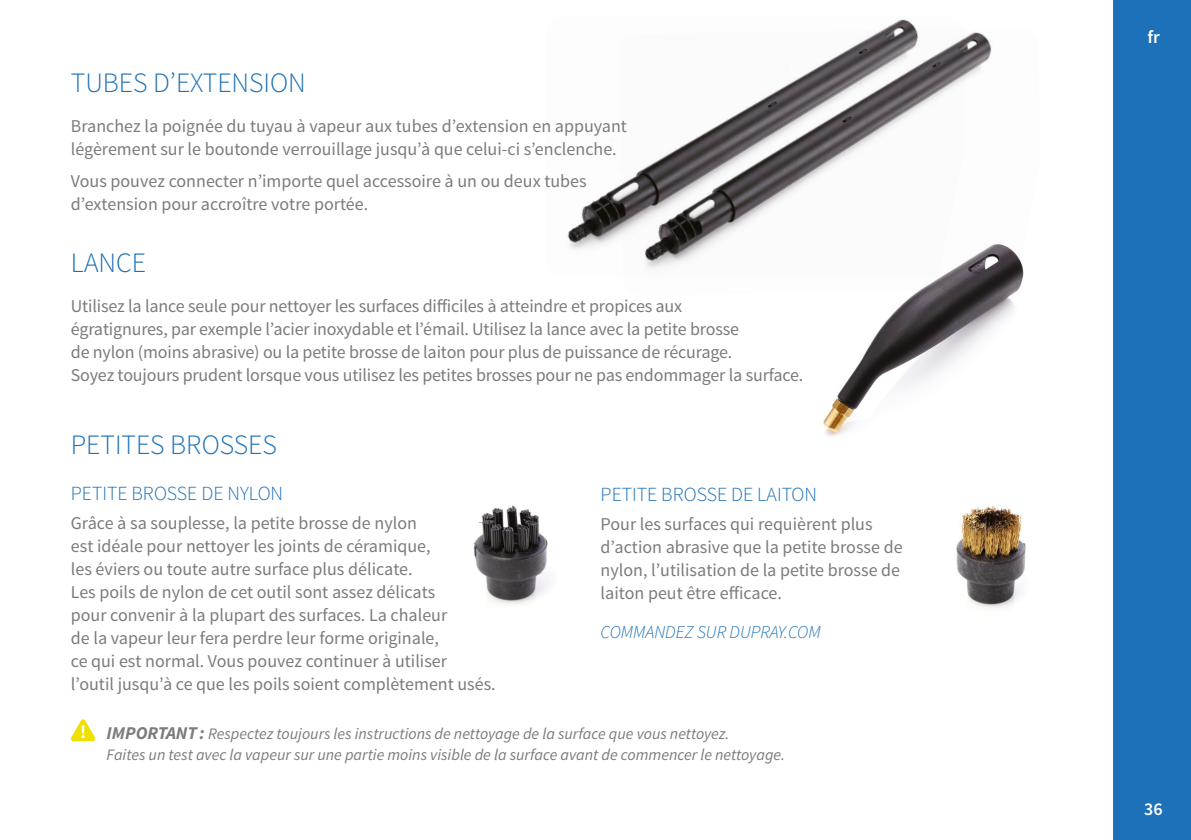
<style>
.page{position:relative;width:1191px;height:840px;background:#fff}
.page>*{position:absolute;margin:0;border:0;box-sizing:border-box;transform-origin:0 0}
.t1{font:300 28px "Source Sans Pro";color:#1d71b8}
.t2{font:300 20px "Source Sans Pro";color:#1d71b8}
.t3{font:18px/23px "Source Sans Pro";color:#7c7b7b}
.t4{font:italic 300 18px "Source Sans Pro";color:#1d71b8}
.t5{font:600 18px "Source Sans Pro";color:#fff}
.t6{font:italic 16px/21.2px "Source Sans Pro";color:#7c7b7b}
.s1{font-weight:700;font-size:18px}
</style>
<div class="page">
<img style="left:823px;top:297px;width:191px;height:139px">
<img style="left:473px;top:505px;width:77px;height:100px">
<div style="left:446px;top:493px;width:130px;height:130px;border:2px solid #fff;border-radius:13px"></div>
<img style="left:956px;top:505px;width:70px;height:103px">
<div style="left:938px;top:495px;width:97px;height:128px;border:2px solid #fff;border-radius:13px"></div>
<img style="left:567px;top:19px;width:347px;height:230px">
<div style="left:542px;top:12px;width:426px;height:269px;border:4px solid #fff;border-radius:20px"></div>
<svg style="left:617px;top:26px;width:407px;height:271px"></svg>
<svg style="left:71px;top:719px;width:24px;height:21px"></svg>
<div style="left:1113px;top:0;width:78px;height:839px;background:#1d71b8"></div>
<h1 class="t1" style="left:71px;top:65px;width:236px">TUBES D’EXTENSION</h1>
<p class="t3" style="left:71px;top:114px;width:557px">Branchez la poignée du tuyau à vapeur aux tubes d’extension en appuyant légèrement sur le boutonde verrouillage jusqu’à que celui-ci s’enclenche.</p>
<p class="t3" style="left:71px;top:169px;width:517px">Vous pouvez connecter n’importe quel accessoire à un ou deux tubes d’extension pour accroître votre portée.</p>
<h1 class="t1" style="left:71px;top:245px;width:77px">LANCE</h1>
<p class="t3" style="left:71px;top:294px;width:734px">Utilisez la lance seule pour nettoyer les surfaces difficiles à atteindre et propices aux<br>égratignures, par exemple l’acier inoxydable et l’émail. Utilisez la lance avec la petite brosse<br>de nylon (moins abrasive) ou la petite brosse de laiton pour plus de puissance de récurage.<br>Soyez toujours prudent lorsque vous utilisez les petites brosses pour ne pas endommager la surface.</p>
<h1 class="t1" style="left:71px;top:428px;width:207px">PETITES BROSSES</h1>
<p class="t2" style="left:71px;top:481px;width:214px">PETITE BROSSE DE NYLON</p>
<p class="t3" style="left:71px;top:511px;width:426px">Grâce à sa souplesse, la petite brosse de nylon<br>est idéale pour nettoyer les joints de céramique,<br>les éviers ou toute autre surface plus délicate.<br>Les poils de nylon de cet outil sont assez délicats<br>pour convenir à la plupart des surfaces. La chaleur<br>de la vapeur leur fera perdre leur forme originale,<br>ce qui est normal. Vous pouvez continuer à utiliser<br>l’outil jusqu’à ce que les poils soient complètement usés.</p>
<p class="t6" style="left:107px;top:722px;width:680px"><span class="s1">IMPORTANT:</span> Respectez toujours les instructions de nettoyage de la surface que vous nettoyez.<br>Faites un test avec la vapeur sur une partie moins visible de la surface avant de commencer le nettoyage.</p>
<p class="t2" style="left:600px;top:482px;width:218px">PETITE BROSSE DE LAITON</p>
<p class="t3" style="left:600px;top:512px;width:303px">Pour les surfaces qui requièrent plus d’action abrasive que la petite brosse de nylon, l’utilisation de la petite brosse de laiton peut être efficace.</p>
<p class="t4" style="left:600px;top:621px;width:221px">COMMANDEZ SUR DUPRAY.COM</p>
<p class="t5" style="left:1147px;top:26px;width:14px">fr</p>
<p class="t5" style="left:1144px;top:797px;width:20px">36</p>
</div>
